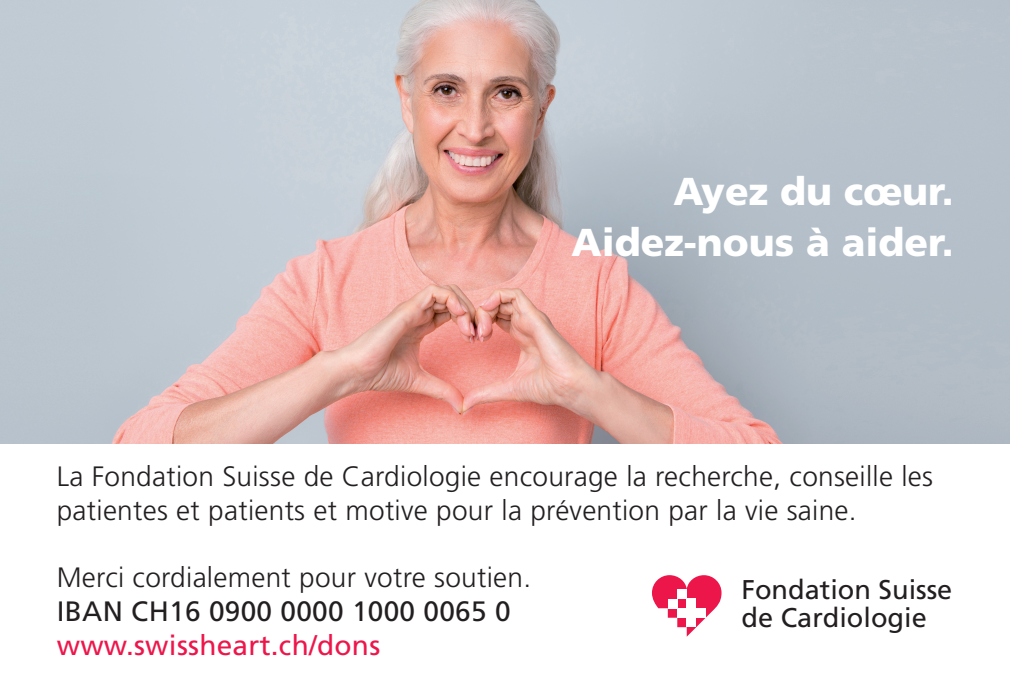
<style>
.page{position:relative;width:1010px;height:681px;background:#fff}
.page>*{position:absolute;margin:0;border:0;box-sizing:border-box;transform-origin:0 0}
.t1{font:900 38.8px "Frutiger LT Std";color:#fff}
.t2{font:300 28px/33.6px "Frutiger LT Std";letter-spacing:.01em;color:#231f20}
.t3{font:28px "Frutiger LT Std";letter-spacing:.01em;color:#231f20}
.t4{font:28px "Frutiger LT Std";letter-spacing:.01em;color:#ed164b}
.t5{font:27.2px/28px "Frutiger";color:#231f20}
</style>
<div class="page">
<img style="left:0;top:0;width:1009px;height:443px">
<svg style="left:652px;top:575px;width:69px;height:61px"></svg>
<div style="left:667px;top:598px;width:10px;height:10px;background:#fff"></div>
<div style="left:677px;top:589px;width:9px;height:9px;background:#fff"></div>
<div style="left:677px;top:608px;width:28px;height:9px;background:#fff"></div>
<div style="left:686px;top:598px;width:10px;height:29px;background:#fff"></div>
<p class="t1" style="left:673px;top:168px;width:282px">Ayez du cœur.</p>
<p class="t1" style="left:571px;top:219px;width:384px">Aidez-nous à aider.</p>
<p class="t2" style="left:57px;top:460px;width:877px">La Fondation Suisse de Cardiologie encourage la recherche, conseille les patientes et patients et motive pour la prévention par la vie saine.</p>
<p class="t2" style="left:57px;top:561px;width:475px">Merci cordialement pour votre soutien.</p>
<p class="t3" style="left:57px;top:594px;width:455px">IBAN CH16 0900 0000 1000 0065 0</p>
<p class="t4" style="left:57px;top:628px;width:325px">www.swissheart.ch/dons</p>
<p class="t5" style="left:741px;top:575px;width:212px">Fondation Suisse de Cardiologie</p>
</div>
